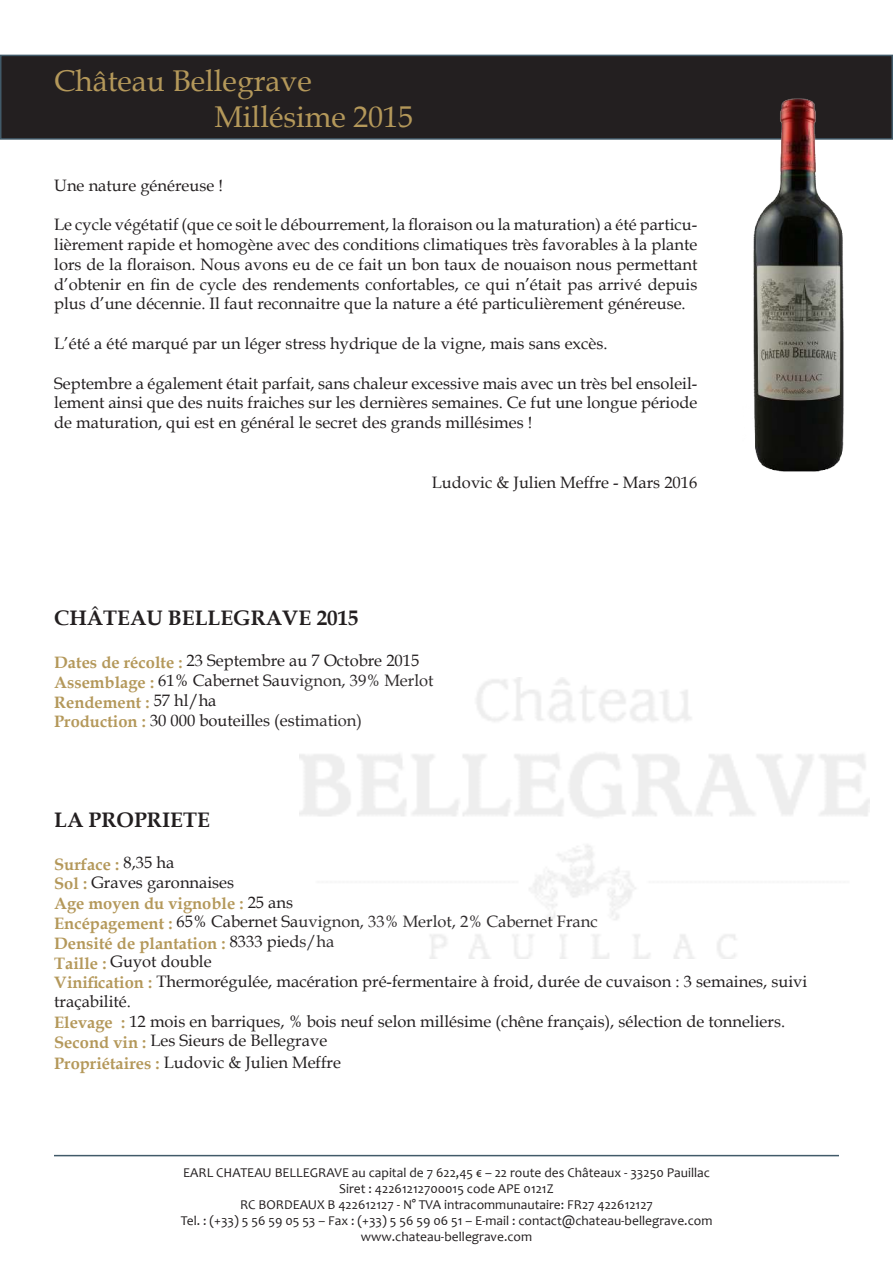
<style>
.page{position:relative;width:893px;height:1263px;background:#fff}
.page>*{position:absolute;margin:0;border:0;box-sizing:border-box;transform-origin:0 0}
.t1{font:30px/36px "Book Antiqua";color:#b4985a}
.t2{font:700 21px "Book Antiqua";color:#231f20}
.t3{font:16.5px/19.8px "Book Antiqua";color:#231f20}
.t4{font:700 16.5px/18.3px "Book Antiqua";color:#b4985a}
.t5{font:13.5px/16.2px "Candara";color:#231f20;text-align:center}
.s1{font-weight:700;color:#b4985a}
.s2{font-weight:400;color:#231f20}
</style>
<div class="page">
<div style="left:1px;top:55px;width:891px;height:84px;background:#231f20"></div>
<div style="left:0;top:55px;width:893px;height:85px;border:2px solid #415a69"></div>
<img style="left:646px;top:54px;width:247px;height:418px">
<hr style="left:54px;top:1155px;width:785px;height:1px;background:#415a69">
<h1 class="t1" style="left:214px;top:66px;width:200px;text-indent:-160px">Château Bellegrave<br>Millésime 2015</h1>
<p class="t3" style="left:54px;top:177px;width:170px">Une nature généreuse !</p>
<p class="t3" style="left:54px;top:214px;width:645px;text-align:justify">Le cycle végétatif (que ce soit le débourrement, la loraison ou la maturation) a été particu&shy;lièrement rapide et homogène avec des conditions climatiques très favorables à la plante lors de la loraison. Nous avons eu de ce fait un bon taux de nouaison nous permettant d’obtenir en in de cycle des rendements confortables, ce qui n’était pas arrivé depuis plus d’une décennie. Il faut reconnaitre que la nature a été particulièrement généreuse.</p>
<p class="t3" style="left:54px;top:333px;width:555px">L’été a été marqué par un léger stress hydrique de la vigne, mais sans excès.</p>
<p class="t3" style="left:54px;top:373px;width:645px;text-align:justify">Septembre a également était parfait, sans chaleur excessive mais avec un très bel ensoleil&shy;lement ainsi que des nuits fraiches sur les dernières semaines. Ce fut une longue période de maturation, qui est en général le secret des grands millésimes !</p>
<p class="t3" style="left:432px;top:474px;width:267px">Ludovic &amp; Julien Meffre - Mars 2016</p>
<p class="t2" style="left:54px;top:610px;width:306px">CHÂTEAU BELLEGRAVE 2015</p>
<p class="t3" style="left:54px;top:650px;width:381px"><span class="s1">Dates de récolte :</span> 23 Septembre au 7 Octobre 2015<br><span class="s1">Assemblage :</span> 61% Cabernet Sauvignon, 39% Merlot</p>
<p class="t3" style="left:54px;top:692px;width:309px;line-height:18.3px"><span class="s1">Rendement :</span> 57 hl/ha<br><span class="s1">Production :</span> 30 000 bouteilles (estimation)</p>
<p class="t2" style="left:54px;top:811px;width:157px">LA PROPRIETE</p>
<p class="t3" style="left:54px;top:857px;width:181px;line-height:18.3px"><span class="s1">Surface :</span> 8,35 ha<br><span class="s1">Sol :</span> Graves garonnaises</p>
<p class="t3" style="left:54px;top:896px;width:545px;line-height:18.3px"><span class="s1">Age moyen du vignoble :</span> 25 ans<br><span class="s1">Encépagement :</span> 65% Cabernet Sauvignon, 33% Merlot, 2% Cabernet Franc</p>
<p class="t4" style="left:54px;top:936px;width:282px">Densité de plantation : <span class="s2">8333 pieds/ha<br></span>Taille : <span class="s2">Guyot double</span></p>
<p class="t3" style="left:54px;top:971px;width:755px"><span class="s1">Viniication :</span> Thermorégulée, macération pré-fermentaire à froid, durée de cuvaison : 3 semaines, suivi traçabilité.<br><span class="s1">Elevage :</span> 12 mois en barriques, % bois neuf selon millésime (chêne français), sélection de tonneliers.<br><span class="s1">Second vin :</span> Les Sieurs de Bellegrave</p>
<p class="t3" style="left:54px;top:1054px;width:288px"><span class="s1">Propriétaires :</span> Ludovic &amp; Julien Meffre</p>
<p class="t5" style="left:181px;top:1165px;width:533px">EARL CHATEAU BELLEGRAVE au capital de 7 622,45 € – 22 route des Châteaux - 33250 Pauillac Siret : 42261212700015 code APE 0121Z<br>RC BORDEAUX B 422612127 - N° TVA intracommunautaire: FR27 422612127<br>Tel. : (+33) 5 56 59 05 53 – Fax : (+33) 5 56 59 06 51 – E-mail : contact@chateau-bellegrave.com www.chateau-bellegrave.com</p>
</div>
